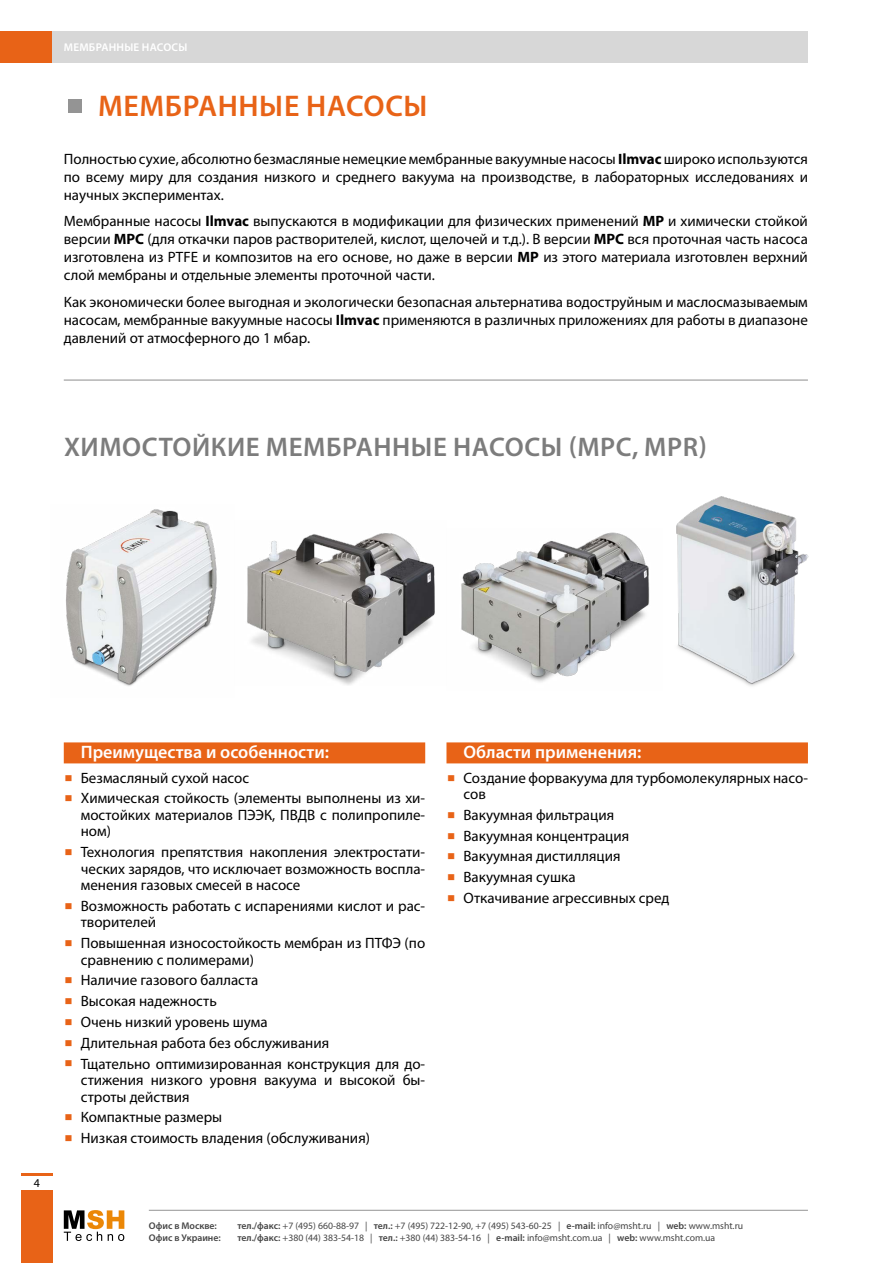
<style>
.page{position:relative;width:893px;height:1263px;background:#fff}
.page>*{position:absolute;margin:0;border:0;box-sizing:border-box;transform-origin:0 0}
.t1{font:600 30px "Myriad Pro";color:#e86317}
.t2{font:600 27px "Myriad Pro";letter-spacing:.02em;color:#7c7c7c}
.t3{font:600 18px "Myriad Pro";color:#fff}
.t4{font:15px/16.5px "Myriad Pro";color:#000;text-align:justify}
.t5{font:12px "Myriad Pro";color:#000}
.t6{font:600 11.25px "Myriad Pro";color:#fff}
.t7{font:9.75px "Myriad Pro";color:#454545}
.t8{font:600 9.75px "Myriad Pro";color:#454545}
.s1{font-family:"Verdana";font-weight:400;font-size:60px;color:#949494}
.s2{font-weight:700}
.s3{font-family:"Verdana";font-size:27px;color:#e86317}
.s4{font-weight:600}
</style>
<div class="page">
<div style="left:21px;top:1191px;width:32px;height:72px;background:#e86317"></div>
<hr style="left:21px;top:1174px;width:32px;height:2px;background:#e86317">
<svg style="left:64px;top:1210px;width:60px;height:31px"></svg>
<hr style="left:149px;top:1210px;width:659px;height:1px;background:#949494">
<div style="left:0;top:31px;width:53px;height:32px;background:#e86317"></div>
<div style="left:53px;top:31px;width:755px;height:32px;background:#d7d7d7"></div>
<img style="left:461px;top:532px;width:189px;height:150px">
<img style="left:676px;top:496px;width:133px;height:190px">
<img style="left:247px;top:533px;width:188px;height:152px">
<img style="left:66px;top:509px;width:151px;height:177px">
<hr style="left:64px;top:379px;width:744px;height:2px;background:#949494">
<div style="left:64px;top:742px;width:361px;height:21px;background:#e86317"></div>
<div style="left:446px;top:742px;width:362px;height:21px;background:#e86317"></div>
<p class="t6" style="left:64px;top:40px;width:125px">Мембранные насосы</p>
<h1 class="t1" style="left:64px;top:87px;width:365px"><span class="s1">▪</span> Мембранные насосы</h1>
<p class="t4" style="left:64px;top:150px;width:746px;line-height:18px">Полностью сухие, абсолютно безмасляные немецкие мембранные вакуумные насосы <span class="s2">Ilmvac</span> широко используются по всему миру для создания низкого и среднего вакуума на производстве, в лабораторных исследованиях и научных экспериментах.</p>
<p class="t4" style="left:64px;top:212px;width:746px;line-height:18px">Мембранные насосы <span class="s2">Ilmvac</span> выпускаются в модификации для физических применений <span class="s2">MP</span> и химически стойкой версии <span class="s2">MPC</span> (для откачки паров растворителей, кислот, щелочей и т.д.). В версии <span class="s2">MPC</span> вся проточная часть насоса изготовлена из PTFE и композитов на его основе, но даже в версии <span class="s2">MP</span> из этого материала изготовлен верхний слой мембраны и отдельные элементы проточной части.</p>
<p class="t4" style="left:64px;top:293px;width:746px;line-height:18px">Как экономически более выгодная и экологически безопасная альтернатива водоструйным и маслосмазываемым насосам, мембранные вакуумные насосы <span class="s2">Ilmvac</span> применяются в различных приложениях для работы в диапазоне давлений от атмосферного до 1 мбар.</p>
<h2 class="t2" style="left:64px;top:430px;width:644px">Химостойкие мембранные насосы (MPC, MPR)</h2>
<p class="t5" style="left:34px;top:1175px;width:8px">4</p>
<p class="t3" style="left:81px;top:740px;width:250px">Преимущества и особенности:</p>
<p class="t4" style="left:64px;top:769px;width:187px"><span class="s3">▪</span> Безмасляный сухой насос</p>
<p class="t4" style="left:81px;top:790px;width:346px;text-indent:-17px"><span class="s3">▪</span> Химическая стойкость (элементы выполнены из хи&shy;мостойких материалов ПЭЭК, ПВДВ с полипропиле&shy;ном)</p>
<p class="t4" style="left:81px;top:844px;width:346px;text-indent:-17px"><span class="s3">▪</span> Технология препятствия накопления электростати&shy;ческих зарядов, что исключает возможность воспла&shy;менения газовых смесей в насосе</p>
<p class="t4" style="left:81px;top:897px;width:346px;text-indent:-17px"><span class="s3">▪</span> Возможность работать с испарениями кислот и рас&shy;творителей</p>
<p class="t4" style="left:81px;top:935px;width:346px;text-indent:-17px"><span class="s3">▪</span> Повышенная износостойкость мембран из ПТФЭ (по сравнению с полимерами)</p>
<p class="t4" style="left:64px;top:972px;width:196px"><span class="s3">▪</span> Наличие газового балласта</p>
<p class="t4" style="left:64px;top:993px;width:154px"><span class="s3">▪</span> Высокая надежность</p>
<p class="t4" style="left:64px;top:1013px;width:205px"><span class="s3">▪</span> Очень низкий уровень шума</p>
<p class="t4" style="left:64px;top:1034px;width:267px"><span class="s3">▪</span> Длительная работа без обслуживания</p>
<p class="t4" style="left:81px;top:1055px;width:346px;text-indent:-17px"><span class="s3">▪</span> Тщательно оптимизированная конструкция для до&shy;стижения низкого уровня вакуума и высокой бы&shy;строты действия</p>
<p class="t4" style="left:64px;top:1109px;width:160px"><span class="s3">▪</span> Компактные размеры</p>
<p class="t4" style="left:64px;top:1129px;width:308px"><span class="s3">▪</span> Низкая стоимость владения (обслуживания)</p>
<p class="t3" style="left:463px;top:740px;width:179px">Области применения:</p>
<p class="t4" style="left:463px;top:769px;width:346px;text-indent:-17px"><span class="s3">▪</span> Создание форвакуума для турбомолекулярных насо&shy;сов</p>
<p class="t4" style="left:446px;top:806px;width:169px"><span class="s3">▪</span> Вакуумная фильтрация</p>
<p class="t4" style="left:446px;top:827px;width:184px"><span class="s3">▪</span> Вакуумная концентрация</p>
<p class="t4" style="left:446px;top:848px;width:175px"><span class="s3">▪</span> Вакуумная дистилляция</p>
<p class="t4" style="left:446px;top:869px;width:131px"><span class="s3">▪</span> Вакуумная сушка</p>
<p class="t4" style="left:446px;top:889px;width:225px"><span class="s3">▪</span> Откачивание агрессивных сред</p>
<p class="t8" style="left:149px;top:1220px;width:70px">Офис в Москве:</p>
<p class="t7" style="left:237px;top:1220px;width:507px"><span class="s4">тел./факс:</span> +7 (495) 660-88-97 | <span class="s4">тел.:</span> +7 (495) 722-12-90, +7 (495) 543-60-25 | <span class="s4">e-mail:</span> info@msht.ru | <span class="s4">web:</span> www.msht.ru</p>
<p class="t8" style="left:149px;top:1231px;width:73px">Офис в Украине:</p>
<p class="t7" style="left:237px;top:1231px;width:479px"><span class="s4">тел./факс:</span> +380 (44) 383-54-18 | <span class="s4">тел.:</span> +380 (44) 383-54-16 | <span class="s4">e-mail:</span> info@msht.com.ua | <span class="s4">web:</span> www.msht.com.ua</p>
</div>
